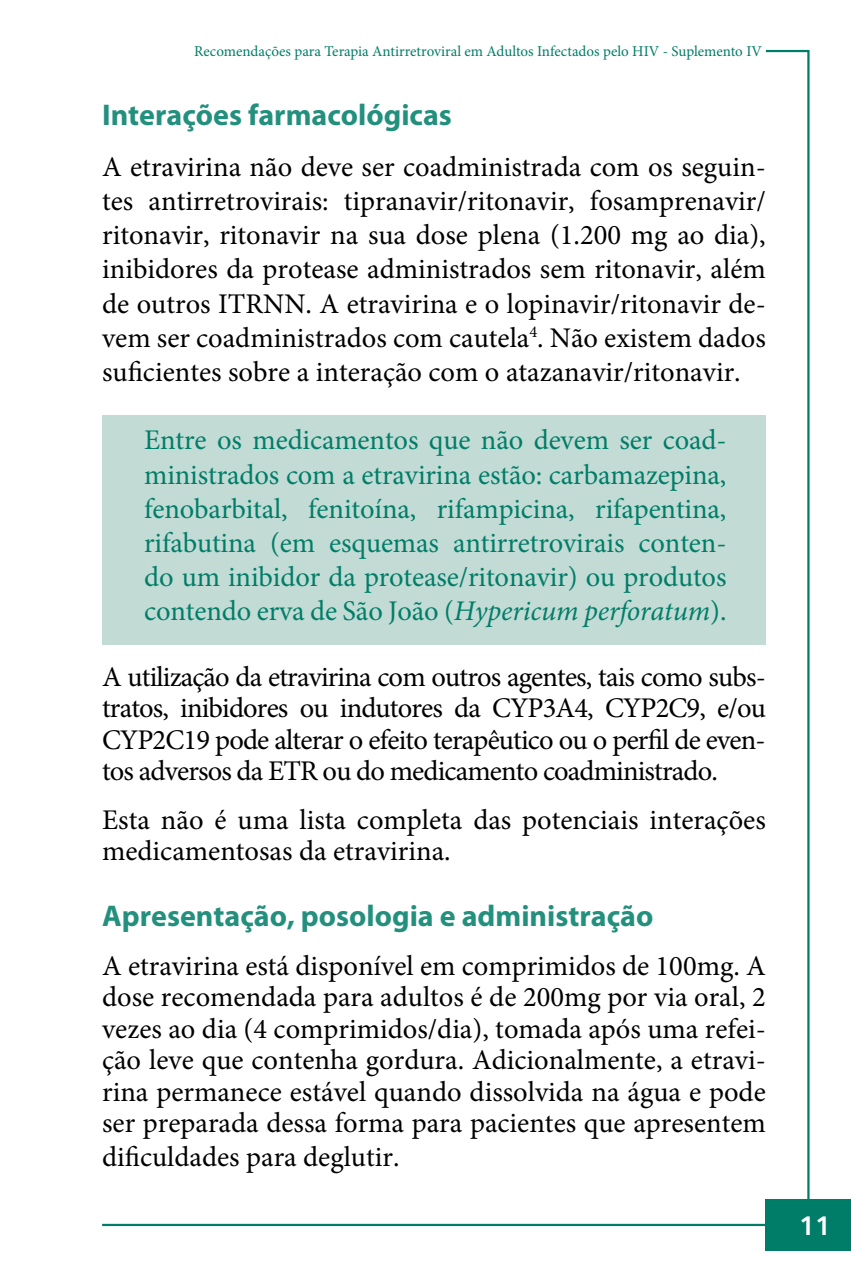
<style>
.page{position:relative;width:851px;height:1276px;background:#fff}
.page>*{position:absolute;margin:0;border:0;box-sizing:border-box;transform-origin:0 0}
.t1{font:700 30px "Myriad Pro";color:#23907e}
.t2{font:28.5px/31.5px "Minion Pro";color:#000;text-align:justify}
.t3{font:28.5px/34.2px "Minion Pro";letter-spacing:-.005em;color:#007d68;text-align:justify}
.t4{font:27px "Humanist 777 BT Bold B";color:#fff}
.t5{font:15px "Minion Pro";color:#007d68}
.s1{font-style:italic}
</style>
<div class="page">
<hr style="left:102px;top:1223px;width:663px;height:3px;background:#007d68">
<div style="left:765px;top:1199px;width:85px;height:51px;background:#007d68"></div>
<hr style="left:765px;top:50px;width:43px;height:2px;background:#007d68">
<hr style="left:807px;top:50px;width:2px;height:1149px;background:#007d68">
<div style="left:102px;top:415px;width:663px;height:230px;background:#c2dbd5"></div>
<p class="t5" style="left:194px;top:41px;width:569px">Recomendações para Terapia Antirretroviral em Adultos Infectados pelo HIV - Suplemento IV</p>
<p class="t1" style="left:102px;top:95px;width:351px">Interações farmacológicas</p>
<p class="t2" style="left:102px;top:150px;width:665px;line-height:34.2px">A etravirina não deve ser coadministrada com os seguin&shy;tes antirretrovirais: tipranavir/ritonavir, fosamprenavir/ ritonavir, ritonavir na sua dose plena (1.200 mg ao dia), inibidores da protease administrados sem ritonavir, além de outros ITRNN. A etravirina e o lopinavir/ritonavir de&shy;vem ser coadministrados com cautela<sup>4</sup>. Não existem dados suficientes sobre a interação com o atazanavir/ritonavir.</p>
<p class="t3" style="left:144px;top:423px;width:584px">Entre os medicamentos que não devem ser coad&shy;ministrados com a etravirina estão: carbamazepina, fenobarbital, fenitoína, rifampicina, rifapentina, rifabutina (em esquemas antirretrovirais conten&shy;do um inibidor da protease/ritonavir) ou produtos contendo erva de São João (<span class="s1">Hypericum perforatum</span>).</p>
<p class="t2" style="left:102px;top:661px;width:665px">A utilização da etravirina com outros agentes, tais como subs&shy;tratos, inibidores ou indutores da CYP3A4, CYP2C9, e/ou CYP2C19 pode alterar o efeito terapêutico ou o perfil de even&shy;tos adversos da ETR ou do medicamento coadministrado.</p>
<p class="t2" style="left:102px;top:804px;width:665px">Esta não é uma lista completa das potenciais interações medicamentosas da etravirina.</p>
<p class="t1" style="left:102px;top:896px;width:552px">Apresentação, posologia e administração</p>
<p class="t2" style="left:102px;top:950px;width:665px">A etravirina está disponível em comprimidos de 100mg. A dose recomendada para adultos é de 200mg por via oral, 2 vezes ao dia (4 comprimidos/dia), tomada após uma refei&shy;ção leve que contenha gordura. Adicionalmente, a etravi&shy;rina permanece estável quando dissolvida na água e pode ser preparada dessa forma para pacientes que apresentem</p>
<p class="t2" style="left:102px;top:1141px;width:299px">dificuldades para deglutir.</p>
<p class="t4" style="left:799px;top:1208px;width:34px">11</p>
</div>
